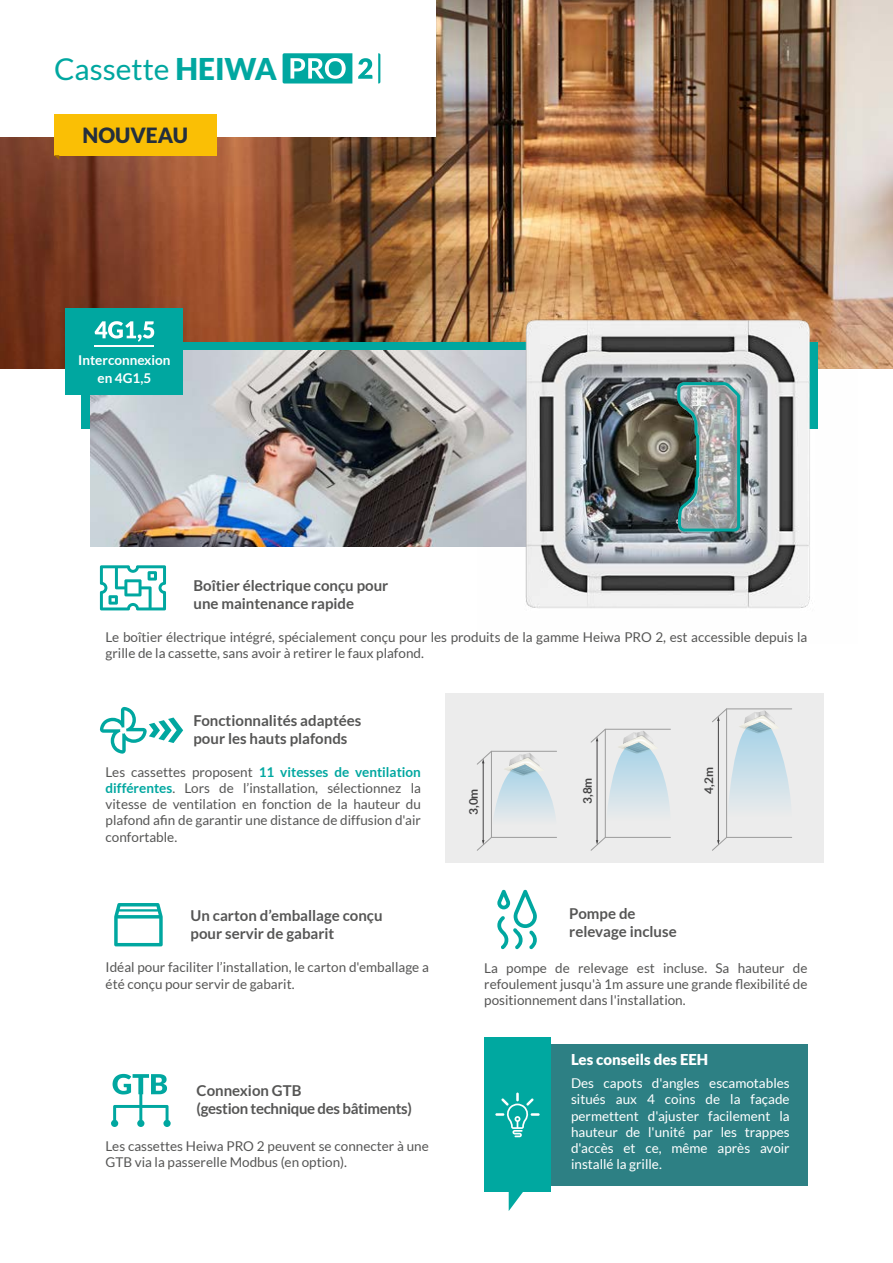
<style>
.page{position:relative;width:893px;height:1263px;background:#fff}
.page>*{position:absolute;margin:0;border:0;box-sizing:border-box;transform-origin:0 0}
.t1{font:30px "Lato";color:#00a7a0}
.t2{font:900 21px "Lato";color:#242f3d}
.t3{font:700 15px/18px "Lato";color:#565655}
.t4{font:700 15px/18px "Lato";letter-spacing:-.02em;color:#565655}
.t5{font:900 15px "Lato";color:#fff}
.t6{font:13.5px/16.2px "Lato";color:#565655}
.t7{font:13.5px/16.2px "Lato";color:#fff;text-align:justify}
.t8{font:700 13.5px/17.5px "Lato";color:#fff;text-align:center}
.t9{font:700 11.85px "Lato";color:#434243}
.s1{font-weight:900}
.s2{font-weight:700;color:#00a7a0}
</style>
<div class="page">
<img style="left:0;top:0;width:893px;height:368px">
<div style="left:0;top:0;width:436px;height:137px;background:#fff"></div>
<svg style="left:283px;top:53px;width:69px;height:31px"></svg>
<svg style="left:358px;top:58px;width:14px;height:21px"></svg>
<svg style="left:378px;top:53px;width:2px;height:31px"></svg>
<div style="left:54px;top:114px;width:162px;height:41px;background:#fabf05"></div>
<svg style="left:54px;top:155px;width:5px;height:5px"></svg>
<div style="left:82px;top:342px;width:736px;height:87px;background:#00a7a0"></div>
<div style="left:445px;top:693px;width:379px;height:170px;background:#ececec"></div>
<svg style="left:100px;top:565px;width:66px;height:45px"></svg>
<img style="left:90px;top:351px;width:387px;height:195px">
<img style="left:477px;top:289px;width:381px;height:320px">
<svg style="left:477px;top:750px;width:80px;height:101px"></svg>
<svg style="left:590px;top:728px;width:81px;height:123px"></svg>
<svg style="left:712px;top:708px;width:80px;height:143px"></svg>
<svg style="left:100px;top:707px;width:83px;height:47px"></svg>
<svg style="left:114px;top:903px;width:49px;height:43px"></svg>
<svg style="left:497px;top:889px;width:40px;height:60px"></svg>
<svg style="left:111px;top:1074px;width:60px;height:53px"></svg>
<div style="left:551px;top:1044px;width:256px;height:142px;background:#2d8084"></div>
<svg style="left:484px;top:1037px;width:67px;height:174px;background:#1fb2ab"></svg>
<div style="left:66px;top:308px;width:117px;height:87px;background:#00a7a0"></div>
<svg style="left:95px;top:321px;width:59px;height:21px"></svg>
<hr style="left:95px;top:345px;width:59px;height:2px;background:#fff">
<img style="left:676px;top:381px;width:66px;height:152px">
<h1 class="t1" style="left:54px;top:53px;width:224px">Cassette <span class="s1">HEIWA</span></h1>
<h2 class="t2" style="left:83px;top:123px;width:107px">NOUVEAU</h2>
<p class="t8" style="left:78px;top:351px;width:94px">Interconnexion en 4G1,5</p>
<p class="t3" style="left:193px;top:576px;width:196px">Boîtier électrique conçu pour une maintenance rapide</p>
<p class="t6" style="left:106px;top:629px;width:703px">Le boîtier électrique intégré, spécialement conçu pour les produits de la gamme Heiwa PRO 2, est accessible depuis la grille de la cassette, sans avoir à retirer le faux plafond.</p>
<p class="t3" style="left:193px;top:711px;width:169px">Fonctionnalités adaptées pour les hauts plafonds</p>
<p class="t6" style="left:106px;top:764px;width:317px;text-align:justify">Les cassettes proposent <span class="s2">11 vitesses de ventilation différentes</span>. Lors de l’installation, sélectionnez la vitesse de ventilation en fonction de la hauteur du plafond afin de garantir une distance de diffusion d'air confortable.</p>
<p class="t3" style="left:191px;top:907px;width:193px">Un carton d’emballage conçu pour servir de gabarit</p>
<p class="t6" style="left:106px;top:959px;width:325px">Idéal pour faciliter l’installation, le carton d'emballage a été conçu pour servir de gabarit.</p>
<p class="t4" style="left:197px;top:1081px;width:217px">Connexion GTB<br>(gestion technique des bâtiments)</p>
<p class="t6" style="left:106px;top:1138px;width:325px">Les cassettes Heiwa PRO 2 peuvent se connecter à une<br>GTB via la passerelle Modbus (en option).</p>
<p class="t9" style="left:467px;top:815px;width:28px;rotate:-90deg">3,0m</p>
<p class="t9" style="left:581px;top:804px;width:28px;rotate:-90deg">3,8m</p>
<p class="t9" style="left:702px;top:794px;width:28px;rotate:-90deg">4,2m</p>
<p class="t3" style="left:569px;top:904px;width:109px">Pompe de relevage incluse</p>
<p class="t6" style="left:484px;top:960px;width:325px;text-align:justify">La pompe de relevage est incluse. Sa hauteur de refoulement jusqu'à 1m assure une grande flexibilité de positionnement dans l'installation.</p>
<p class="t5" style="left:571px;top:1051px;width:139px">Les conseils des EEH</p>
<p class="t7" style="left:571px;top:1075px;width:220px">Des capots d'angles escamotables situés aux 4 coins de la façade permettent d'ajuster facilement la hauteur de l'unité par les trappes d'accès et ce, même après avoir installé la grille.</p>
</div>
